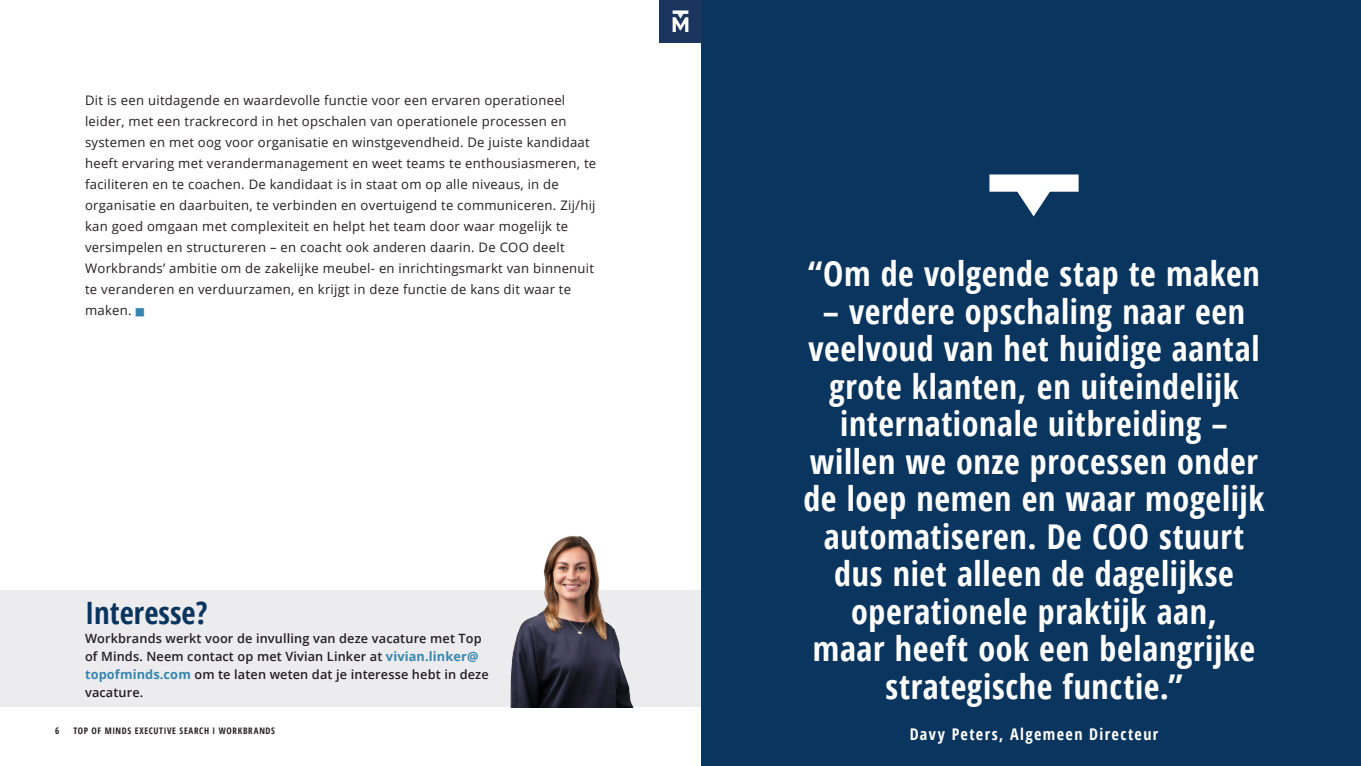
<style>
.page{position:relative;width:1361px;height:766px;background:#fff}
.page>*{position:absolute;margin:0;border:0;box-sizing:border-box;transform-origin:0 0}
.Page_header_kopie{font:700 condensed 34.05px/37.5px "Open Sans";letter-spacing:.02em;color:#fff;text-align:center}
.t1{font:700 condensed 30.75px "Open Sans";color:#0a355e}
.t2{font:700 condensed 16.12px "Open Sans";letter-spacing:.085em;color:#fff}
.t3{font:13.12px/21px "Open Sans";letter-spacing:.02em;color:#231f20}
.t4{font:600 12.75px/18px "Open Sans";letter-spacing:.01em;color:#231f20}
.t5{font:700 condensed 9px "Open Sans";letter-spacing:.075em;color:#231f20}
.s1{color:#3587b0}
.s2{font-weight:700;color:#3587b0}
</style>
<div class="page">
<div style="left:0;top:590px;width:702px;height:116px;background:#ececee"></div>
<div style="left:702px;top:0;width:659px;height:765px;background:#0a355e"></div>
<svg style="left:989px;top:174px;width:90px;height:43px"></svg>
<img style="left:510px;top:536px;width:123px;height:170px">
<div style="left:659px;top:0;width:43px;height:43px;background:#1c355e"></div>
<svg style="left:672px;top:10px;width:16px;height:22px"></svg>
<p class="t3" style="left:85px;top:89px;width:513px">Dit is een uitdagende en waardevolle functie voor een ervaren operationeel leider, met een trackrecord in het opschalen van operationele processen en systemen en met oog voor organisatie en winstgevendheid. De juiste kandidaat heeft ervaring met verandermanagement en weet teams te enthousiasmeren, te faciliteren en te coachen. De kandidaat is in staat om op alle niveaus, in de organisatie en daarbuiten, te verbinden en overtuigend te communiceren. Zij/hij kan goed omgaan met complexiteit en helpt het team door waar mogelijk te versimpelen en structureren – en coacht ook anderen daarin. De COO deelt Workbrands’ ambitie om de zakelijke meubel- en inrichtingsmarkt van binnenuit te veranderen en verduurzamen, en krijgt in deze functie de kans dit waar te maken. <span class="s1">■</span></p>
<p class="t1" style="left:85px;top:591px;width:124px">Interesse?</p>
<p class="t4" style="left:85px;top:628px;width:405px">Workbrands werkt voor de invulling van deze vacature met Top of Minds. Neem contact op met Vivian Linker at <span class="s2">vivian.linker@ topofminds.com</span> om te laten weten dat je interesse hebt in deze vacature.</p>
<p class="t5" style="left:55px;top:724px;width:6px">6</p>
<p class="t5" style="left:73px;top:724px;width:203px">TOP OF MINDS EXECUTIVE SEARCH I WORKBRANDS</p>
<p class="Page_header_kopie" style="left:808px;top:254px;width:453px">“Om de volgende stap te maken</p>
<p class="Page_header_kopie" style="left:803px;top:291px;width:463px">– verdere opschaling naar een veelvoud van het huidige aantal grote klanten, en uiteindelijk internationale uitbreiding – willen we onze processen onder de loep nemen en waar mogelijk automatiseren. De COO stuurt dus niet alleen de dagelijkse operationele praktijk aan,<br>maar heeft ook een belangrijke strategische functie.”</p>
<p class="t2" style="left:909px;top:723px;width:250px">Davy Peters, Algemeen Directeur</p>
</div>
